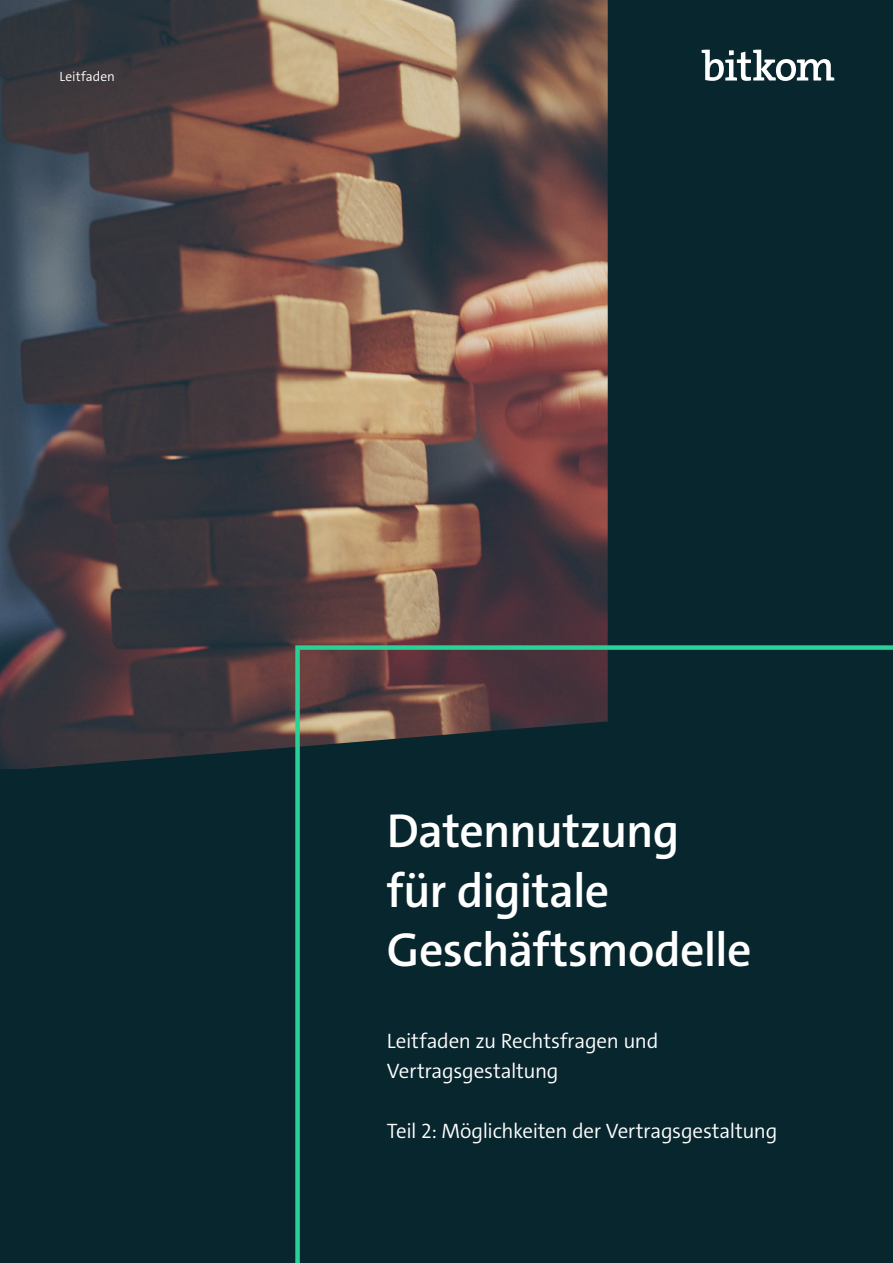
<style>
.page{position:relative;width:893px;height:1263px;background:#07262d}
.page>*{position:absolute;margin:0;border:0;box-sizing:border-box;transform-origin:0 0}
.t1{font:600 48px/59.6px "The Sans C4 s";letter-spacing:-.015em;color:#fff}
.t2{font:300 21px/29.7px "The Sans C4 s";letter-spacing:-.015em;color:#fff}
.t3{font:300 13.5px "The Sans C4 s";letter-spacing:.005em;color:#fff}
</style>
<div class="page">
<img style="left:0;top:0;width:608px;height:769px">
<svg style="left:702px;top:50px;width:132px;height:31px"></svg>
<svg style="left:293px;top:643px;width:600px;height:620px"></svg>
<p class="t3" style="left:60px;top:68px;width:57px">Leitfaden</p>
<h1 class="t1" style="left:387px;top:802px;width:366px">Datennutzung<br>für digitale<br>Geschäftsmodelle</h1>
<p class="t2" style="left:387px;top:1026px;width:273px">Leitfaden zu Rechtsfragen und<br>Vertragsgestaltung</p>
<p class="t2" style="left:387px;top:1116px;width:392px">Teil 2: Möglichkeiten der Vertragsgestaltung</p>
</div>
